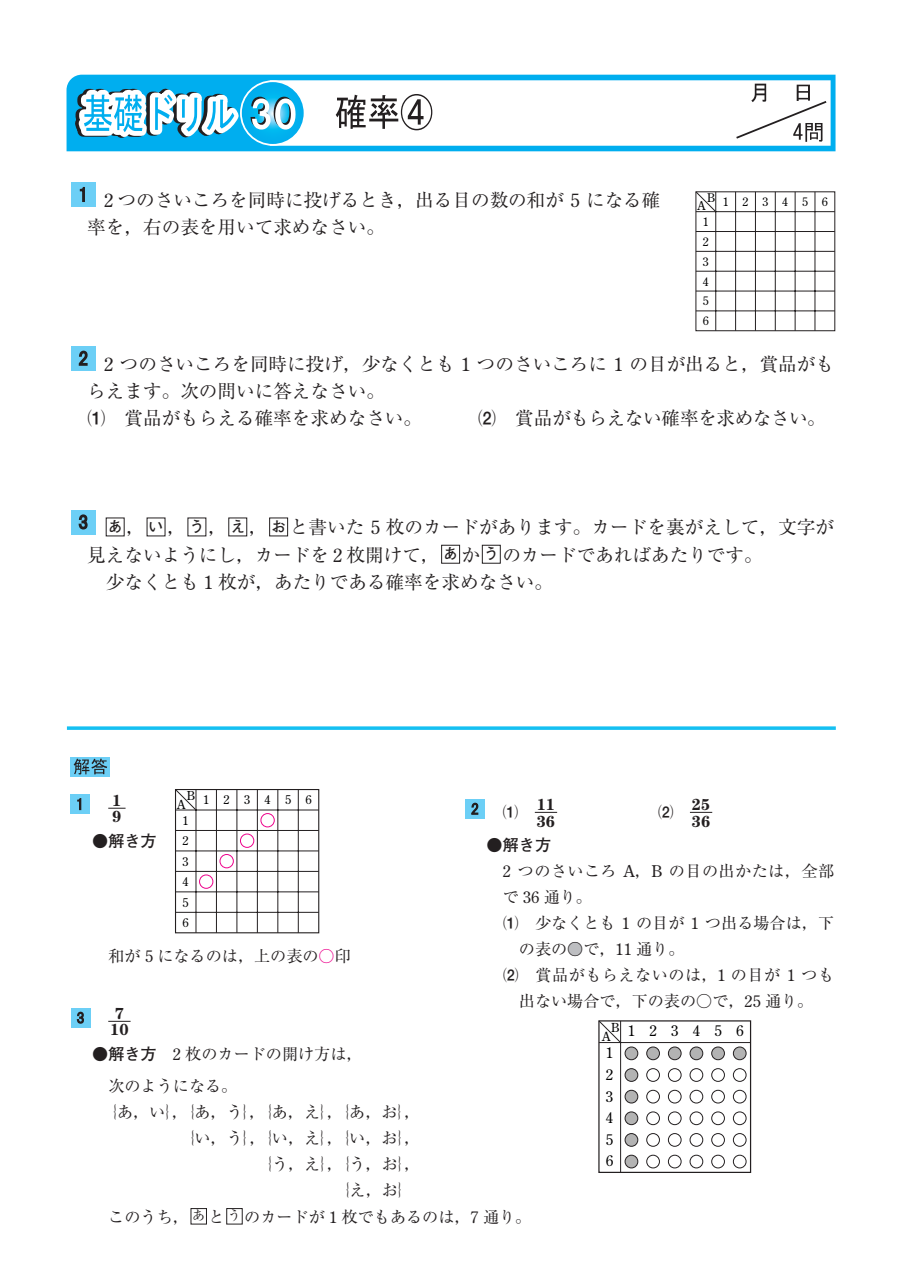
<style>
.page{position:relative;width:903px;height:1276px;background:#fff}
.page>*{position:absolute;margin:0;border:0;box-sizing:border-box;transform-origin:0 0}
.t1{font:18.55px/27.3px "Ryumin";color:#231f20}
.t2{font:18.55px "Ryumin";letter-spacing:-.025em;color:#231f20}
.t3{font:16.1px/32.6px "Ryumin";color:#231f20}
.t4{font:16.1px "Ryumin";letter-spacing:.03em;color:#231f20}
.t5{font:700 16.1px/16.8px "Team UEDA Century";color:#231f20}
.t6{font:700 16.1px "Futo Go B101";color:#231f20}
.t7{font:16.1px "Team UEDA Pi 1";color:#231f20}
.t8{font:14.88px/21.7px "Team UEDA Century";letter-spacing:.955em;color:#000;text-align:justify}
.t9{font:700 14.88px "Futo Go B101";color:#231f20}
.t10{font:12.95px "Ryumin";color:#231f20}
.t11{font:12.42px "Team UEDA Century";color:#000}
.t12{font:12.25px/20.5px "Team UEDA Century";letter-spacing:1.165em;color:#000;text-align:center}
.t13{font:11.9px/19.8px "Team UEDA Century";letter-spacing:1.165em;color:#000;text-align:center}
.s1{font-family:"Team UEDA Century"}
.s2{font-family:"Team UEDA Pi 1"}
.s3{color:#bdbec1}
.s4{color:#ed028c}
.s5{font-family:"Futo Go B101";font-weight:700}
</style>
<div class="page">
<div style="left:245px;top:75px;width:591px;height:76px;background:#00aeef"></div>
<svg style="left:241px;top:81px;width:64px;height:64px"></svg>
<svg style="left:67px;top:74px;width:178px;height:77px"></svg>
<svg style="left:251px;top:79px;width:581px;height:68px"></svg>
<div style="left:226px;top:1208px;width:17px;height:16px;border:1px solid #231f20"></div>
<div style="left:191px;top:1208px;width:16px;height:16px;border:1px solid #231f20"></div>
<svg style="left:108px;top:1021px;width:23px;height:1px"></svg>
<div style="left:71px;top:1008px;width:19px;height:19px;background:#6ccff6"></div>
<svg style="left:76px;top:1011px;width:8px;height:13px"></svg>
<svg style="left:108px;top:808px;width:18px;height:1px"></svg>
<div style="left:70px;top:794px;width:20px;height:20px;background:#6ccff6"></div>
<svg style="left:77px;top:798px;width:5px;height:13px"></svg>
<div style="left:70px;top:757px;width:40px;height:20px;background:#6ccff6"></div>
<svg style="left:74px;top:758px;width:33px;height:16px"></svg>
<svg style="left:67px;top:726px;width:769px;height:4px;background:#31c7f3"></svg>
<div style="left:482px;top:545px;width:19px;height:18px;border:1px solid #231f20"></div>
<div style="left:441px;top:545px;width:19px;height:18px;border:1px solid #231f20"></div>
<div style="left:269px;top:518px;width:19px;height:18px;border:1px solid #231f20"></div>
<div style="left:228px;top:518px;width:19px;height:18px;border:1px solid #231f20"></div>
<div style="left:71px;top:510px;width:24px;height:24px;background:#6ccff6"></div>
<svg style="left:78px;top:514px;width:10px;height:16px"></svg>
<div style="left:71px;top:346px;width:24px;height:25px;background:#6ccff6"></div>
<svg style="left:78px;top:350px;width:10px;height:16px"></svg>
<div style="left:71px;top:182px;width:24px;height:25px;background:#6ccff6"></div>
<svg style="left:79px;top:186px;width:6px;height:16px"></svg>
<hr style="left:696px;top:310px;width:139px;height:1px;background:#231f20">
<hr style="left:696px;top:291px;width:139px;height:1px;background:#231f20">
<hr style="left:696px;top:271px;width:139px;height:1px;background:#231f20">
<hr style="left:696px;top:251px;width:139px;height:1px;background:#231f20">
<hr style="left:696px;top:231px;width:139px;height:1px;background:#231f20">
<hr style="left:696px;top:211px;width:139px;height:1px;background:#231f20">
<hr style="left:715px;top:192px;width:1px;height:139px;background:#231f20">
<hr style="left:735px;top:192px;width:1px;height:139px;background:#231f20">
<hr style="left:755px;top:192px;width:1px;height:139px;background:#231f20">
<hr style="left:775px;top:192px;width:1px;height:139px;background:#231f20">
<hr style="left:795px;top:192px;width:1px;height:139px;background:#231f20">
<hr style="left:815px;top:192px;width:1px;height:139px;background:#231f20">
<svg style="left:695px;top:191px;width:21px;height:21px"></svg>
<div style="left:175px;top:789px;width:144px;height:144px;border:1px solid #231f20"></div>
<hr style="left:176px;top:912px;width:143px;height:1px;background:#231f20">
<hr style="left:176px;top:891px;width:143px;height:1px;background:#231f20">
<hr style="left:176px;top:871px;width:143px;height:1px;background:#231f20">
<hr style="left:176px;top:850px;width:143px;height:1px;background:#231f20">
<hr style="left:176px;top:830px;width:143px;height:1px;background:#231f20">
<hr style="left:176px;top:809px;width:143px;height:1px;background:#231f20">
<hr style="left:196px;top:789px;width:1px;height:144px;background:#231f20">
<hr style="left:216px;top:789px;width:1px;height:144px;background:#231f20">
<hr style="left:237px;top:789px;width:1px;height:144px;background:#231f20">
<hr style="left:257px;top:789px;width:1px;height:144px;background:#231f20">
<hr style="left:277px;top:789px;width:1px;height:144px;background:#231f20">
<hr style="left:298px;top:789px;width:1px;height:144px;background:#231f20">
<svg style="left:175px;top:789px;width:100px;height:100px"></svg>
<svg style="left:690px;top:812px;width:22px;height:1px"></svg>
<svg style="left:535px;top:812px;width:22px;height:1px"></svg>
<div style="left:465px;top:799px;width:20px;height:19px;background:#6ccff6"></div>
<svg style="left:471px;top:802px;width:8px;height:13px"></svg>
<div style="left:598px;top:1020px;width:153px;height:153px;border:1px solid #231f20"></div>
<hr style="left:599px;top:1042px;width:152px;height:1px;background:#231f20">
<hr style="left:620px;top:1021px;width:1px;height:151px;background:#231f20">
<svg style="left:598px;top:1020px;width:149px;height:149px"></svg>
<div style="left:625px;top:1155px;width:13px;height:13px;background:#b3b3b3;border-radius:50%"></div>
<div style="left:625px;top:1155px;width:13px;height:13px;border:1px solid #231f20;border-radius:50%"></div>
<p class="t1" style="left:87px;top:189px;width:575px;text-indent:17px"><span class="s1">2</span> つのさいころを同時に投げるとき，出る目の数の和が <span class="s1">5</span> になる確率を，右の表を用いて求めなさい。</p>
<p class="t13" style="left:707px;top:189px;width:10px">B</p>
<p class="t13" style="left:697px;top:199px;width:13px;line-height:15.8px">A<br>1</p>
<p class="t13" style="left:723px;top:193px;width:107px">123456</p>
<p class="t13" style="left:703px;top:232px;width:7px;text-align:justify">2<br>3<br>4<br>5<br>6</p>
<p class="t1" style="left:87px;top:352px;width:748px;text-indent:17px"><span class="s1">2</span> つのさいころを同時に投げ，少なくとも <span class="s1">1</span> つのさいころに <span class="s1">1</span> の目が出ると，賞品がもらえます。次の問いに答えなさい。<br><span class="s2">1</span> 賞品がもらえる確率を求めなさい。</p>
<p class="t2" style="left:478px;top:412px;width:349px"><span class="s2">2</span> 賞品がもらえない確率を求めなさい。</p>
<p class="t1" style="left:126px;top:516px;width:709px">， ， ， ， と書いた <span class="s1">5</span> 枚のカードがあります。カードを裏がえして，文字が</p>
<p class="t1" style="left:87px;top:543px;width:677px">見えないようにし，カードを <span class="s1">2</span> 枚開けて， か のカードであればあたりです。</p>
<p class="t1" style="left:106px;top:571px;width:449px">少なくとも <span class="s1">1</span> 枚が，あたりである確率を求めなさい。</p>
<p class="t9" style="left:108px;top:521px;width:16px">あ</p>
<p class="t9" style="left:149px;top:521px;width:16px">い</p>
<p class="t9" style="left:189px;top:521px;width:16px">う</p>
<p class="t9" style="left:230px;top:521px;width:16px">え</p>
<p class="t9" style="left:271px;top:521px;width:16px">お</p>
<p class="t9" style="left:443px;top:548px;width:16px">あ</p>
<p class="t9" style="left:484px;top:548px;width:16px">う</p>
<p class="t12" style="left:187px;top:786px;width:10px">B</p>
<p class="t5" style="left:112px;top:793px;width:11px">1<br>9</p>
<p class="t12" style="left:177px;top:797px;width:13px;line-height:16.3px">A<br>1</p>
<p class="t12" style="left:203px;top:790px;width:110px">123456</p>
<p class="t12" style="left:183px;top:831px;width:8px;text-align:justify">2<br>3<br>4<br>5<br>6</p>
<p class="t5" style="left:692px;top:797px;width:20px">25<br>36</p>
<p class="t5" style="left:537px;top:797px;width:20px">11<br>36</p>
<p class="t7" style="left:503px;top:805px;width:18px">1</p>
<p class="t7" style="left:658px;top:805px;width:18px">2</p>
<p class="t6" style="left:487px;top:839px;width:66px">●解き方</p>
<p class="t4" style="left:503px;top:865px;width:333px"><span class="s1">2</span> つのさいころ <span class="s1">A</span>，<span class="s1">B</span> の目の出かたは，全部</p>
<p class="t3" style="left:503px;top:883px;width:91px">で <span class="s1">36</span> 通り。</p>
<p class="t3" style="left:503px;top:909px;width:333px"><span class="s2">1</span> 少なくとも <span class="s1">1</span> の目が <span class="s1">1</span> つ出る場合は，下</p>
<p class="t3" style="left:519px;top:935px;width:167px">の表の<span class="s3">●</span>○で，<span class="s1">11</span> 通り。</p>
<p class="t4" style="left:503px;top:969px;width:333px"><span class="s2">2</span> 賞品がもらえないのは，<span class="s1">1</span> の目が <span class="s1">1</span> つも</p>
<p class="t3" style="left:519px;top:987px;width:296px">出ない場合で，下の表の○で，<span class="s1">25</span> 通り。</p>
<p class="t6" style="left:92px;top:834px;width:66px">●解き方</p>
<p class="t3" style="left:108px;top:942px;width:244px">和が <span class="s1">5</span> になるのは，上の表の<span class="s4">○</span>印</p>
<p class="t5" style="left:110px;top:1006px;width:20px">7<br>10</p>
<p class="t11" style="left:611px;top:1023px;width:10px">B</p>
<p class="t8" style="left:628px;top:1021px;width:117px">123456</p>
<p class="t11" style="left:602px;top:1031px;width:10px">A</p>
<p class="t8" style="left:606px;top:1043px;width:9px">1</p>
<p class="t3" style="left:108px;top:1039px;width:256px;text-indent:-16px"><span class="s5">●解き方</span> <span class="s1">2</span> 枚のカードの開け方は，次のようになる。</p>
<p class="t3" style="left:101px;top:1098px;width:321px">｛あ，い｝，｛あ，う｝，｛あ，え｝，｛あ，お｝，</p>
<p class="t3" style="left:178px;top:1124px;width:243px">｛い，う｝，｛い，え｝，｛い，お｝，</p>
<p class="t3" style="left:256px;top:1150px;width:166px">｛う，え｝，｛う，お｝，</p>
<p class="t3" style="left:333px;top:1176px;width:82px">｛え，お｝</p>
<p class="t3" style="left:108px;top:1202px;width:425px">このうち， と のカードが <span class="s1">1</span> 枚でもあるのは，<span class="s1">7</span> 通り。</p>
<p class="t8" style="left:606px;top:1064px;width:9px">2<br>3<br>4<br>5<br>6</p>
<p class="t10" style="left:192px;top:1211px;width:15px">あ</p>
<p class="t10" style="left:228px;top:1211px;width:15px">う</p>
</div>
